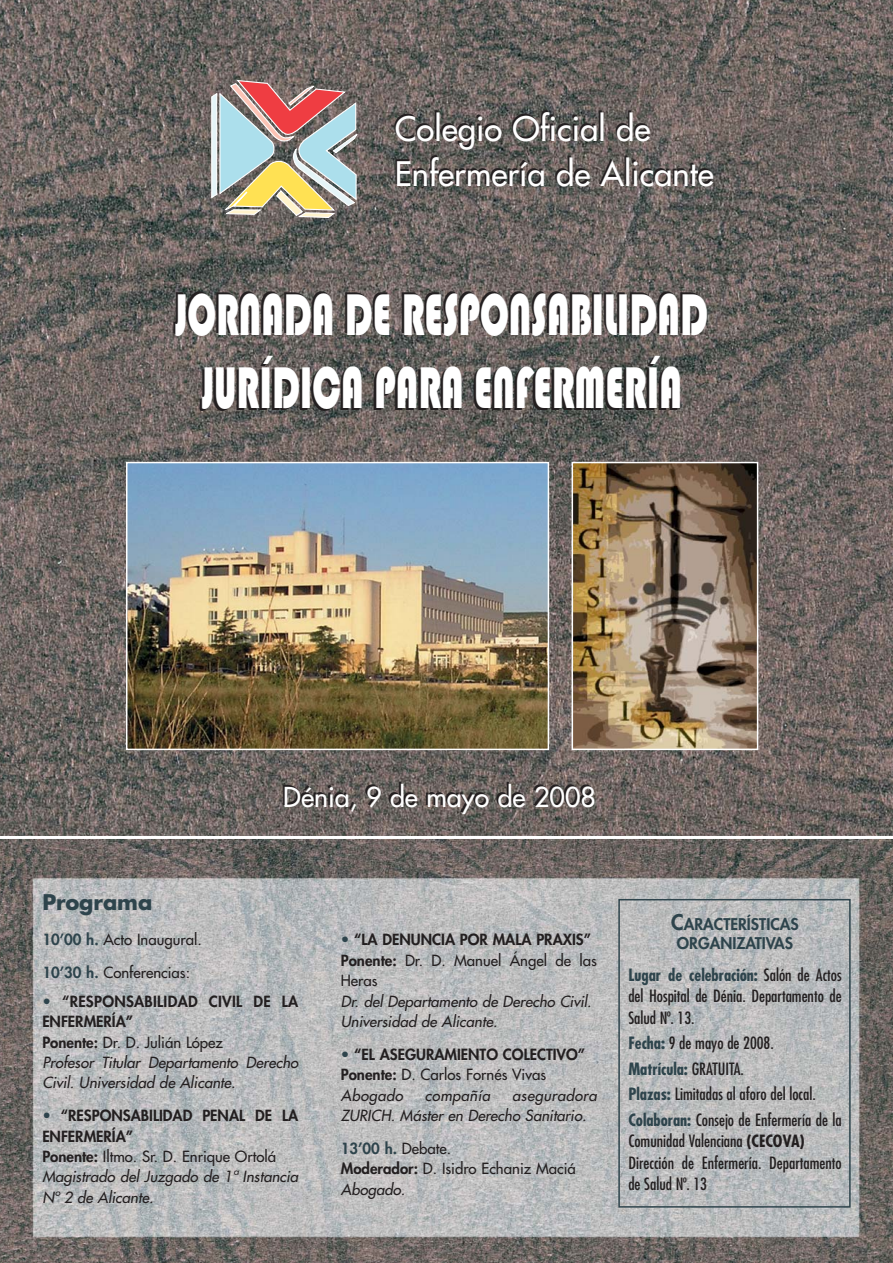
<style>
.page{position:relative;width:893px;height:1263px;background:#fff}
.page>*{position:absolute;margin:0;border:0;box-sizing:border-box;transform-origin:0 0}
.t1{font:61.05px/72.8px "Bauhaus 93";color:#fff;text-align:center;scale:.63 1}
.t2{font:32.85px/44.8px "Futura";color:#fff}
.t3{font:26.7px "Futura";color:#fff}
.t4{font:700 21px "Futura";color:#2e444c}
.t5{font:condensed 16.5px/21.3px "Futura";color:#231f20}
.t6{font:800 15.75px/19.5px "Futura";color:#2e444c;text-align:center}
.t7{font:italic 15px/20.4px "Futura";color:#231f20}
.t8{font:800 15px/20.4px "Futura";color:#231f20}
.t9{font:15px/20.4px "Futura";color:#231f20}
.t10{font:italic 15px "Futura";letter-spacing:.025em;color:#231f20}
.s1{font-weight:800;color:#2e444c}
.s2{font-weight:800;font-style:normal;color:#2e444c}
.s3{font-weight:800;font-style:normal}
.s4{font-style:normal}
.s5{color:#2e444c}
.s6{font-weight:400}
.s7{font-weight:400;font-style:italic}
.s8{font-weight:800}
.s9{font-style:italic}
.s10{font-size:21px}
.s11{font-weight:700;color:#2e444c}
.s12{font-weight:700}
</style>
<div class="page">
<img style="left:0;top:0;width:892px;height:1263px">
<h2 class="t2" style="left:395px;top:108px;width:320px">Colegio Oficial de<br>Enfermería de Alicante</h2>
<h1 class="t1" style="left:176px;top:286px;width:846px">JORNADA DE RESPONSABILIDAD<br>JURÍDICA PARA ENFERMERÍA</h1>
<h3 class="t3" style="left:283px;top:784px;width:314px">Dénia, 9 de mayo de 2008</h3>
<h3 class="t4" style="left:42px;top:892px;width:112px">Programa</h3>
<p class="t9" style="left:42px;top:924px;width:161px;line-height:32.7px"><span class="s1">10’00 h.</span> Acto Inaugural.<br><span class="s1">10’30 h.</span> Conferencias:</p>
<p class="t7" style="left:42px;top:992px;width:257px"><span class="s2">•</span> <span class="s3">“RESPONSABILIDAD CIVIL DE LA<br>ENFERMERÍA”<br>Ponente:</span> <span class="s4">Dr. D. Julián López<br></span>Profesor Titular Departamento Derecho<br>Civil. Universidad de Alicante.</p>
<p class="t7" style="left:42px;top:1106px;width:257px"><span class="s2">•</span> <span class="s3">“RESPONSABILIDAD PENAL DE LA<br>ENFERMERÍA”<br>Ponente:</span> <span class="s4">Iltmo. Sr. D. Enrique Ortolá<br></span>Magistrado del Juzgado de 1ª Instancia<br>Nº 2 de Alicante.</p>
<p class="t8" style="left:341px;top:931px;width:257px"><span class="s5">•</span> “LA DENUNCIA POR MALA PRAXIS”<br>Ponente: <span class="s6">Dr. D. Manuel Ángel de las<br>Heras</span></p>
<p class="t7" style="left:341px;top:992px;width:252px">Dr. del Departamento de Derecho Civil.<br>Universidad de Alicante.</p>
<p class="t8" style="left:341px;top:1045px;width:246px"><span class="s5">•</span> “EL ASEGURAMIENTO COLECTIVO”<br>Ponente: <span class="s6">D. Carlos Fornés Vivas<br></span><span class="s7">Abogado</span></p>
<p class="t7" style="left:341px;top:1086px;width:257px;text-indent:171px">aseguradora<br>ZURICH. Máster en Derecho Sanitario.</p>
<p class="t9" style="left:341px;top:1139px;width:236px"><span class="s1">13’00 h.</span> Debate.<br><span class="s8">Moderador:</span> D. Isidro Echaniz Maciá<br><span class="s9">Abogado.</span></p>
<p class="t10" style="left:425px;top:1088px;width:67px">compañía</p>
<p class="t6" style="left:671px;top:915px;width:129px"><span class="s10">C</span>ARACTERÍSTICAS<br>ORGANIZATIVAS</p>
<p class="t5" style="left:628px;top:965px;width:215px;text-align:justify"><span class="s11">Lugar de celebración:</span> Salón de Actos del Hospital de Dénia. Departamento de Salud Nº. 13.</p>
<p class="t5" style="left:628px;top:1032px;width:215px;line-height:25.7px"><span class="s11">Fecha:</span> 9 de mayo de 2008.<br><span class="s11">Matrícula:</span> GRATUITA.<br><span class="s11">Plazas:</span> Limitadas al aforo del local.<br><span class="s11">Colaboran:</span> Consejo de Enfermería de la</p>
<p class="t5" style="left:628px;top:1132px;width:215px">Comunidad Valenciana <span class="s12">(CECOVA)<br></span>Dirección de Enfermería. Departamento de Salud Nº. 13</p>
</div>
